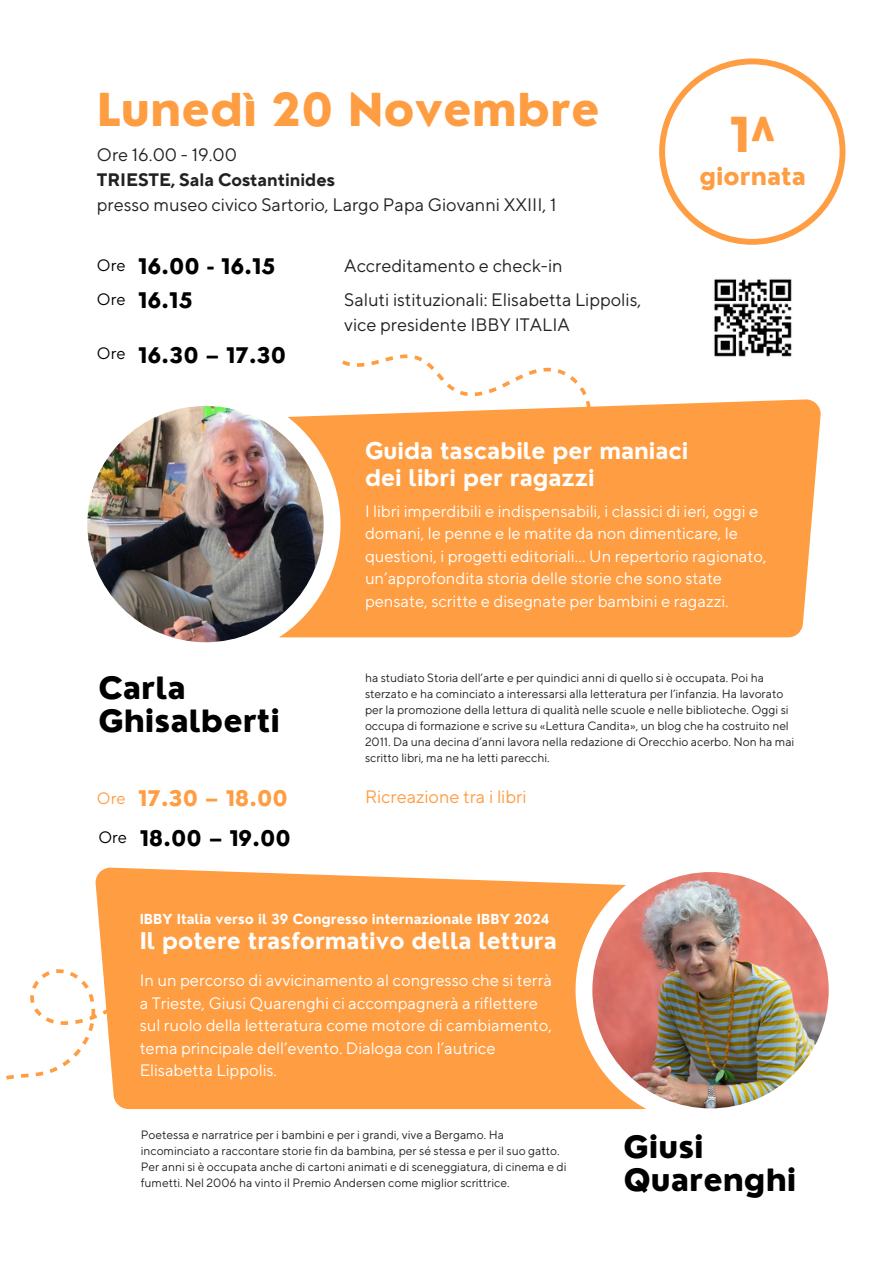
<style>
.page{position:relative;width:893px;height:1264px;background:#fff}
.page>*{position:absolute;margin:0;border:0;box-sizing:border-box;transform-origin:0 0}
.t1{font:800 47.1px "Nourd";color:#ff9d42}
.t2{font:800 44.25px "Nourd";color:#ff9d42}
.t3{font:800 30px/32.5px "Nourd";color:#000}
.t4{font:800 23.1px "Nourd";color:#ff9d42}
.t5{font:700 22.5px/27px "Nourd";color:#fff}
.t6{font:800 21px "Nourd";letter-spacing:.005em;color:#000}
.t7{font:800 21px "Nourd";letter-spacing:.005em;color:#ff9d42}
.t8{font:18px/24.8px "TT Norms Pro";color:#222221}
.t9{font:700 18px "TT Norms Pro";color:#222221}
.t10{font:18px "TT Norms Pro";color:#ff9d42}
.t11{font:16.5px/22.5px "TT Norms Pro";color:#fff}
.t12{font:16.35px "TT Norms Pro";color:#000}
.t13{font:16.35px "TT Norms Pro";color:#ff9d42}
.t14{font:700 13.5px "Nourd";color:#fff}
.t15{font:12px/16px "TT Norms Pro";color:#222221}
</style>
<div class="page">
<div style="left:340px;top:399px;width:480px;height:238px;background:#ff9d42"></div>
<div style="left:96px;top:867px;width:479px;height:242px;background:#ff9d42"></div>
<svg style="left:91px;top:406px;width:249px;height:237px"></svg>
<svg style="left:575px;top:872px;width:254px;height:238px"></svg>
<img style="left:87px;top:406px;width:236px;height:236px;border-radius:50%">
<img style="left:592px;top:872px;width:236px;height:236px;border-radius:50%">
<svg style="left:341px;top:354px;width:262px;height:166px;fill:#ff9d42"></svg>
<svg style="left:6px;top:911px;width:154px;height:199px"></svg>
<svg style="left:659px;top:58px;width:186px;height:187px"></svg>
<img style="left:714px;top:279px;width:78px;height:78px">
<p class="t2" style="left:97px;top:81px;width:504px">Lunedì 20 Novembre</p>
<p class="t8" style="left:97px;top:143px;width:142px">Ore 16.00 - 19.00</p>
<p class="t9" style="left:97px;top:169px;width:239px">TRIESTE, Sala Costantinides</p>
<p class="t8" style="left:97px;top:193px;width:461px">presso museo civico Sartorio, Largo Papa Giovanni XXIII, 1</p>
<p class="t12" style="left:97px;top:256px;width:30px">Ore</p>
<p class="t12" style="left:97px;top:289px;width:30px">Ore</p>
<p class="t12" style="left:97px;top:343px;width:30px">Ore</p>
<p class="t6" style="left:138px;top:253px;width:139px">16.00 - 16.15</p>
<p class="t6" style="left:138px;top:287px;width:56px">16.15</p>
<p class="t6" style="left:138px;top:341px;width:149px">16.30 – 17.30</p>
<p class="t8" style="left:344px;top:254px;width:220px">Accreditamento e check-in</p>
<p class="t8" style="left:344px;top:288px;width:299px">Saluti istituzionali: Elisabetta Lippolis, vice presidente IBBY ITALIA</p>
<p class="t1" style="left:729px;top:105px;width:48px">1^</p>
<p class="t4" style="left:699px;top:161px;width:108px">giornata</p>
<p class="t5" style="left:365px;top:437px;width:325px">Guida tascabile per maniaci dei libri per ragazzi</p>
<p class="t11" style="left:365px;top:500px;width:403px">I libri imperdibili e indispensabili, i classici di ieri, oggi e domani, le penne e le matite da non dimenticare, le questioni, i progetti editoriali… Un repertorio ragionato, un’approfondita storia delle storie che sono state pensate, scritte e disegnate per bambini e ragazzi.</p>
<p class="t3" style="left:98px;top:671px;width:183px">Carla<br>Ghisalberti</p>
<p class="t15" style="left:365px;top:670px;width:431px">ha studiato Storia dell’arte e per quindici anni di quello si è occupata. Poi ha sterzato e ha cominciato a interessarsi alla letteratura per l’infanzia. Ha lavorato per la promozione della lettura di qualità nelle scuole e nelle biblioteche. Oggi si occupa di formazione e scrive su «Lettura Candita», un blog che ha costruito nel 2011. Da una decina d’anni lavora nella redazione di Orecchio acerbo. Non ha mai scritto libri, ma ne ha letti parecchi.</p>
<p class="t13" style="left:97px;top:788px;width:30px">Ore</p>
<p class="t7" style="left:138px;top:785px;width:151px">17.30 – 18.00</p>
<p class="t10" style="left:365px;top:786px;width:163px">Ricreazione tra i libri</p>
<p class="t12" style="left:98px;top:827px;width:30px">Ore</p>
<p class="t6" style="left:140px;top:825px;width:153px">18.00 – 19.00</p>
<p class="t14" style="left:140px;top:910px;width:411px">IBBY Italia verso il 39 Congresso internazionale IBBY 2024</p>
<p class="t5" style="left:140px;top:926px;width:418px">Il potere trasformativo della lettura</p>
<p class="t11" style="left:140px;top:970px;width:414px">In un percorso di avvicinamento al congresso che si terrà a Trieste, Giusi Quarenghi ci accompagnerà a riflettere sul ruolo della letteratura come motore di cambiamento, tema principale dell’evento. Dialoga con l’autrice Elisabetta Lippolis.</p>
<p class="t15" style="left:141px;top:1127px;width:427px">Poetessa e narratrice per i bambini e per i grandi, vive a Bergamo. Ha incominciato a raccontare storie fin da bambina, per sé stessa e per il suo gatto.<br>Per anni si è occupata anche di cartoni animati e di sceneggiatura, di cinema e di fumetti. Nel 2006 ha vinto il Premio Andersen come miglior scrittrice.</p>
<p class="t3" style="left:623px;top:1130px;width:174px">Giusi<br>Quarenghi</p>
</div>
